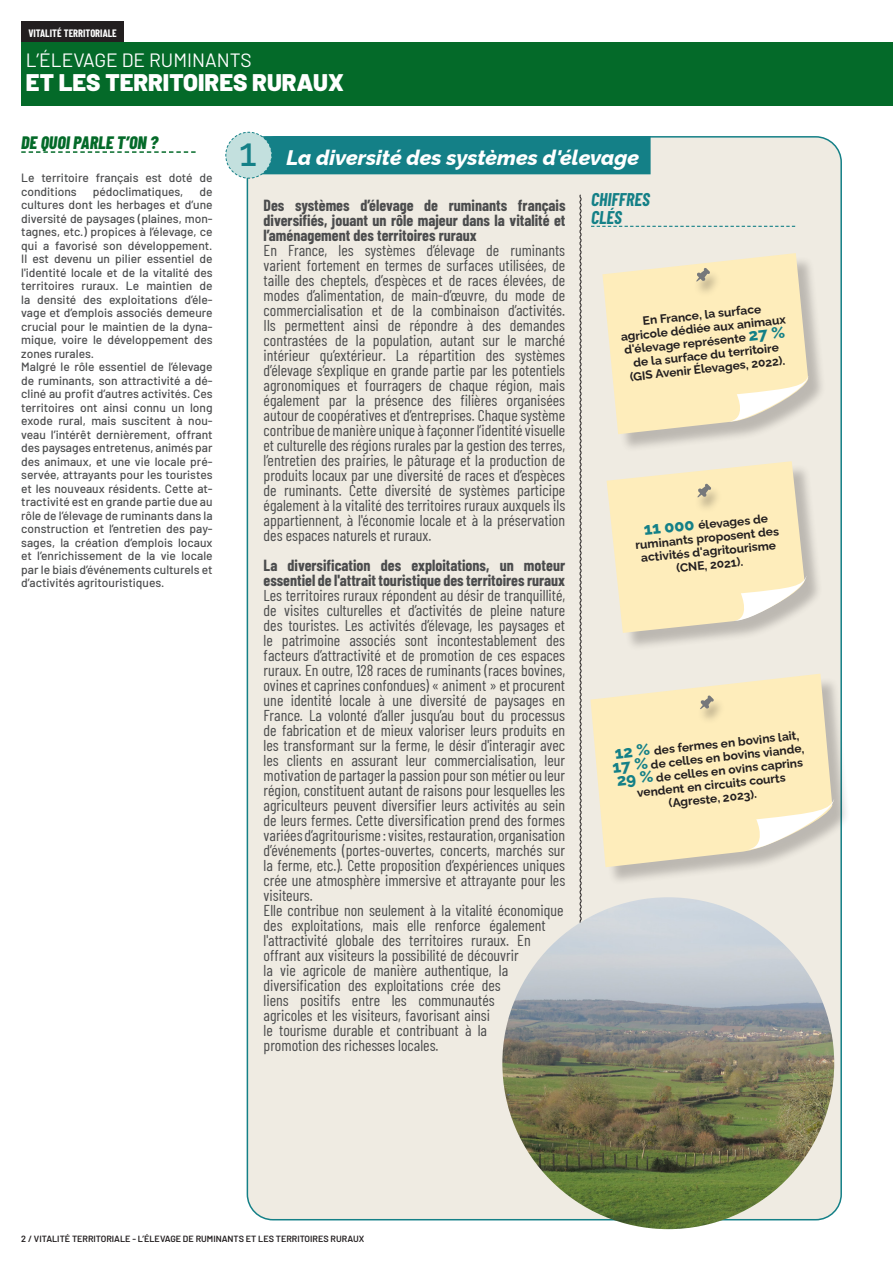
<style>
.page{position:relative;width:893px;height:1263px;background:#fff}
.page>*{position:absolute;margin:0;border:0;box-sizing:border-box;transform-origin:0 0}
.t1{font:500 39px "Raleway";color:#148087}
.t2{font:900 24px "Barlow";color:#fff}
.t3{font:italic 800 21px "Raleway";color:#fff}
.t4{font:19.2px "Barlow";color:#fff}
.t5{font:italic 800 18px "Barlow Condensed";color:#046a29}
.t6{font:italic 700 18px/18px "Barlow Condensed";color:#148087}
.t7{font:800 16.5px "Raleway";color:#148087}
.t8{font:15.75px/15px "Barlow Condensed";color:#4b4c4d;text-align:justify}
.t9{font:700 15.75px/15px "Barlow Condensed";color:#4b4c4d;text-align:justify}
.t10{font:500 12px/13.5px "Barlow";color:#4b4c4d;text-align:justify}
.t11{font:700 12px/13.5px "Raleway";color:#231f20;text-align:center}
.t12{font:700 10.5px "Barlow Condensed";color:#fff}
.t13{font:600 9px "Barlow";color:#231f20}
.s1{font-weight:800;font-size:16.5px;color:#148087}
</style>
<div class="page">
<div style="left:21px;top:21px;width:102px;height:22px;background:#231f20"></div>
<svg style="left:21px;top:151px;width:175px;height:2px"></svg>
<div style="left:246px;top:136px;width:596px;height:1085px;background:#efebe2"></div>
<div style="left:609px;top:464px;width:214px;height:187px;background:#231f20;opacity:.25"></div>
<svg style="left:607px;top:461px;width:199px;height:172px;background:#f6e8c0"></svg>
<svg style="left:579px;top:194px;width:3px;height:729px;background:#a39f9a"></svg>
<svg style="left:225px;top:131px;width:426px;height:48px;background:#4f9fa3"></svg>
<div style="left:605px;top:256px;width:221px;height:196px;background:#231f20;opacity:.25"></div>
<svg style="left:602px;top:253px;width:206px;height:181px;background:#f7e9c0"></svg>
<svg style="left:591px;top:226px;width:204px;height:1px"></svg>
<div style="left:21px;top:43px;width:872px;height:63px;background:#046a29"></div>
<img style="left:502px;top:897px;width:332px;height:332px;border-radius:166px">
<div style="left:593px;top:676px;width:257px;height:209px;background:#231f20;opacity:.25"></div>
<svg style="left:590px;top:674px;width:242px;height:193px;background:#f8eabf"></svg>
<svg style="left:746px;top:799px;width:88px;height:51px"></svg>
<div style="left:697px;top:696px;width:28px;height:29px;background:#231f20;opacity:.35"></div>
<svg style="left:700px;top:695px;width:14px;height:14px"></svg>
<p class="t12" style="left:28px;top:26px;width:90px">VITALITÉ TERRITORIALE</p>
<p class="t4" style="left:26px;top:46px;width:227px">L’ÉLEVAGE DE RUMINANTS</p>
<p class="t2" style="left:26px;top:64px;width:319px">ET LES TERRITOIRES RURAUX</p>
<p class="t5" style="left:21px;top:129px;width:138px">DE QUOI PARLE T’ON ?</p>
<p class="t10" style="left:21px;top:170px;width:193px">Le territoire français est doté de conditions</p>
<p class="t10" style="left:93px;top:184px;width:92px">pédoclimatiques,</p>
<p class="t10" style="left:21px;top:184px;width:193px;text-indent:178px">de cultures dont les herbages et d’une diversité de paysages (plaines, mon&shy;tagnes, etc.) propices à l’élevage, ce qui a favorisé son développement.<br>Il est devenu un pilier essentiel de l'identité locale et de la vitalité des territoires ruraux. Le maintien de la densité des exploitations d’éle&shy;vage et d’emplois associés demeure crucial pour le maintien de la dyna&shy;mique, voire le développement des zones rurales.</p>
<p class="t10" style="left:21px;top:359px;width:193px">Malgré le rôle essentiel de l’élevage de ruminants, son attractivité a dé&shy;cliné au profit d’autres activités. Ces territoires ont ainsi connu un long exode rural, mais suscitent à nou&shy;veau l’intérêt dernièrement, offrant des paysages entretenus, animés par des animaux, et une vie locale pré&shy;servée, attrayants pour les touristes et les nouveaux résidents. Cette at&shy;tractivité est en grande partie due au rôle de l’élevage de ruminants dans la construction et l’entretien des pay&shy;sages, la création d’emplois locaux et l’enrichissement de la vie locale par le biais d’événements culturels et d’activités agritouristiques.</p>
<p class="t1" style="left:239px;top:121px;width:19px">1</p>
<p class="t3" style="left:286px;top:141px;width:354px">La diversité des systèmes d'élevage</p>
<p class="t9" style="left:264px;top:197px;width:303px">Des systèmes d’élevage de ruminants français diversifiés, jouant un rôle majeur dans la vitalité et l’aménagement des territoires ruraux</p>
<p class="t8" style="left:264px;top:242px;width:303px">En France, les systèmes d’élevage de ruminants varient fortement en termes de surfaces utilisées, de taille des cheptels, d’espèces et de races élevées, de modes d’alimentation, de main-d’œuvre, du mode de commercialisation et de la combinaison d’activités.<br>Ils permettent ainsi de répondre à des demandes contrastées de la population, autant sur le marché intérieur qu’extérieur. La répartition des systèmes d’élevage s’explique en grande partie par les potentiels agronomiques et fourragers de chaque région, mais également par la présence des filières organisées autour de coopératives et d’entreprises. Chaque système contribue de manière unique à façonner l’identité visuelle et culturelle des régions rurales par la gestion des terres, l’entretien des prairies, le pâturage et la production de produits locaux par une diversité de races et d’espèces de ruminants. Cette diversité de systèmes participe également à la vitalité des territoires ruraux auxquels ils appartiennent, à l'économie locale et à la préservation des espaces naturels et ruraux.</p>
<p class="t9" style="left:264px;top:557px;width:303px">La diversification des exploitations, un moteur essentiel de l'attrait touristique des territoires ruraux</p>
<p class="t8" style="left:264px;top:587px;width:303px">Les territoires ruraux répondent au désir de tranquillité, de visites culturelles et d’activités de pleine nature des touristes. Les activités d’élevage, les paysages et le patrimoine associés sont incontestablement des facteurs d’attractivité et de promotion de ces espaces ruraux. En outre, 128 races de ruminants (races bovines, ovines et caprines confondues) « animent » et procurent une identité locale à une diversité de paysages en France. La volonté d’aller jusqu’au bout du processus de fabrication et de mieux valoriser leurs produits en les transformant sur la ferme, le désir d'interagir avec les clients en assurant leur commercialisation, leur motivation de partager la passion pour son métier ou leur région, constituent autant de raisons pour lesquelles les agriculteurs peuvent diversifier leurs activités au sein de leurs fermes. Cette diversification prend des formes variées d’agritourisme : visites, restauration, organisation d’événements (portes-ouvertes, concerts, marchés sur la ferme, etc.). Cette proposition d’expériences uniques crée une atmosphère immersive et attrayante pour les visiteurs.</p>
<p class="t8" style="left:264px;top:902px;width:301px;text-align:left">Elle contribue non seulement à la vitalité économique des exploitations, mais elle renforce également l'attractivité globale des territoires ruraux. En offrant aux visiteurs la possibilité de découvrir<br>la vie agricole de manière authentique, la diversification des exploitations crée des<br>liens positifs entre les communautés<br>agricoles et les visiteurs, favorisant ainsi<br>le tourisme durable et contribuant à la<br>promotion des richesses locales.</p>
<p class="t6" style="left:591px;top:189px;width:60px">CHIFFRES<br>CLÉS</p>
<p class="t11" style="left:619px;top:315px;width:167px;rotate:-6deg">En France, la surface agricole dédiée aux animaux d'élevage représente <span class="s1">27 % </span>de la surface du territoire (GIS Avenir Élevages, 2022).</p>
<p class="t7" style="left:643px;top:515px;width:52px;rotate:-5deg">11 000</p>
<p class="t11" style="left:697px;top:517px;width:71px;rotate:-6deg">élevages de</p>
<p class="t11" style="left:635px;top:537px;width:146px;rotate:-6deg">ruminants proposent des</p>
<p class="t11" style="left:640px;top:550px;width:137px;rotate:-6deg">activités d'agritourisme</p>
<p class="t11" style="left:676px;top:560px;width:68px;rotate:-6deg">(CNE, 2021).</p>
<p class="t11" style="left:611px;top:747px;width:194px;rotate:-6deg"><span class="s1">12 %</span> des fermes en bovins lait,<br><span class="s1">17 %</span> de celles en bovins viande,<br><span class="s1">29 %</span> de celles en ovins caprins vendent en circuits courts (Agreste, 2023).</p>
<p class="t13" style="left:21px;top:1232px;width:345px">2 / VITALITÉ TERRITORIALE - L’ÉLEVAGE DE RUMINANTS ET LES TERRITOIRES RURAUX</p>
</div>
